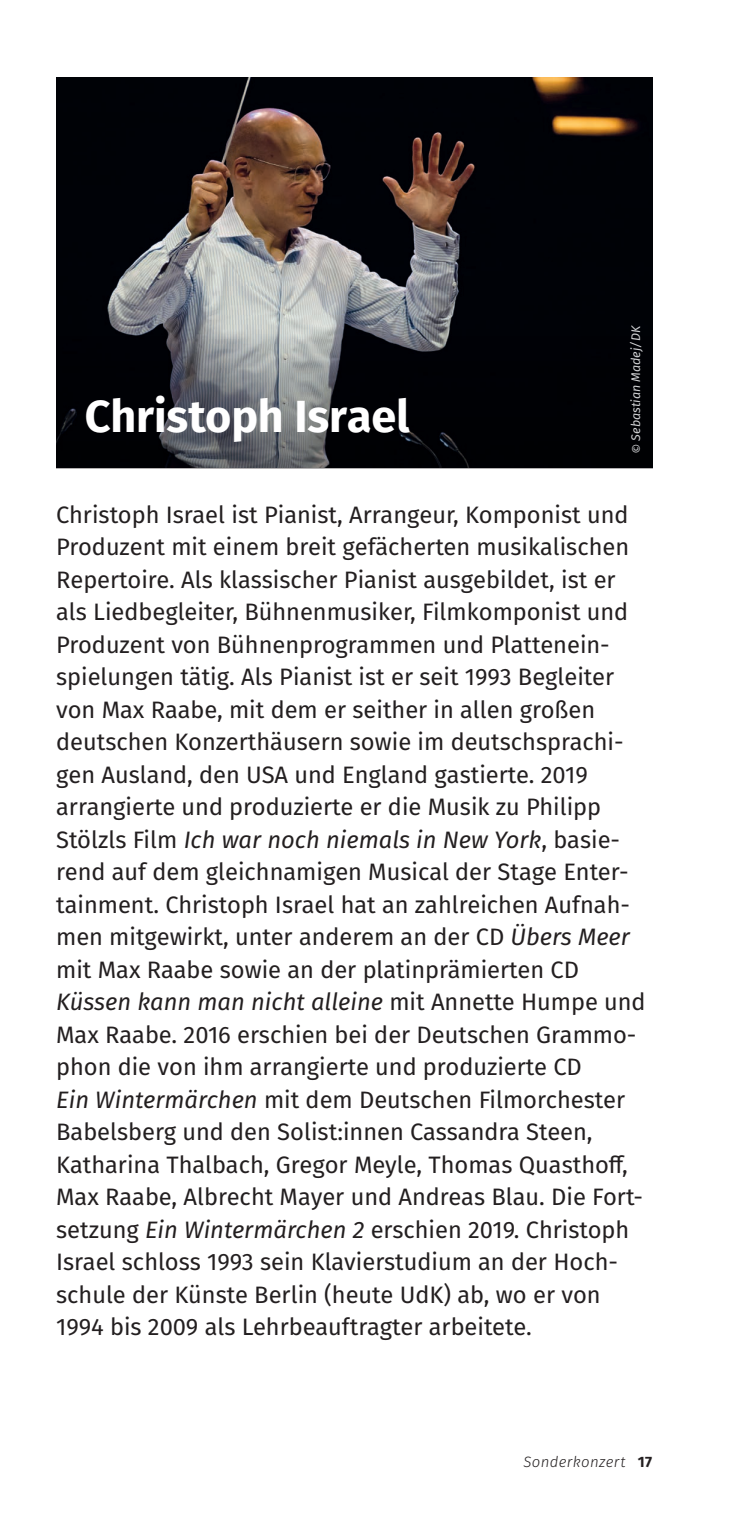
<style>
.page{position:relative;width:730px;height:1531px;background:#fff}
.page>*{position:absolute;margin:0;border:0;box-sizing:border-box;transform-origin:0 0}
.Künstler-Bio___Headline{font:700 45px "Fira Sans";color:#fff}
.Fließtext{font:23.75px/32.5px "Fira Sans";color:#231f20}
.t1{font:italic 300 15px "Fira Sans";letter-spacing:.025em;color:#231f20}
.Fotocredit{font:italic 12.5px "Fira Sans";color:#d1d2d4}
.s1{font-style:italic}
.s2{font-weight:700;font-style:normal}
</style>
<div class="page">
<img style="left:56px;top:77px;width:596px;height:259px">
<svg style="left:56px;top:336px;width:596px;height:132px;background:#212226"></svg>
<p class="Künstler-Bio___Headline" style="left:85px;top:378px;width:327px">Christoph Israel</p>
<p class="Fotocredit" style="left:626px;top:454px;width:130px;rotate:-90deg">© Sebastian Madej/DK</p>
<p class="Fließtext" style="left:56px;top:497px;width:575px">Christoph Israel ist Pianist, Arrangeur, Komponist und Produzent mit einem breit gefächerten musikalischen Repertoire. Als klassischer Pianist ausgebildet, ist er als Liedbegleiter, Bühnenmusiker, Filmkomponist und Produzent von Bühnenprogrammen und Plattenein&shy;spielungen tätig. Als Pianist ist er seit 1993 Begleiter von Max Raabe, mit dem er seither in allen großen deutschen Konzerthäusern sowie im deutschsprachi&shy;gen Ausland, den USA und England gastierte. 2019 arrangierte und produzierte er die Musik zu Philipp Stölzls Film <span class="s1">Ich war noch niemals in New York</span>, basie&shy;rend auf dem gleichnamigen Musical der Stage Enter&shy;tainment. Christoph Israel hat an zahlreichen Aufnah&shy;men mitgewirkt, unter anderem an der CD <span class="s1">Übers Meer </span>mit Max Raabe sowie an der platinprämierten CD</p>
<p class="Fließtext" style="left:56px;top:985px;width:591px"><span class="s1">Küssen kann man nicht alleine</span> mit Annette Humpe und<br>Max Raabe. 2016 erschien bei der Deutschen Grammo&shy;phon die von ihm arrangierte und produzierte CD</p>
<p class="Fließtext" style="left:56px;top:1082px;width:588px"><span class="s1">Ein Wintermärchen</span> mit dem Deutschen Filmorchester Babelsberg und den Solist:innen Cassandra Steen, Katharina Thalbach, Gregor Meyle, Thomas Quasthoff, Max Raabe, Albrecht Mayer und Andreas Blau. Die Fort&shy;setzung <span class="s1">Ein Wintermärchen 2</span> erschien 2019. Christoph Israel schloss 1993 sein Klavierstudium an der Hoch&shy;schule der Künste Berlin (heute UdK) ab, wo er von 1994 bis 2009 als Lehrbeauftragter arbeitete.</p>
<p class="t1" style="left:523px;top:1451px;width:130px">Sonderkonzert <span class="s2">17</span></p>
</div>
